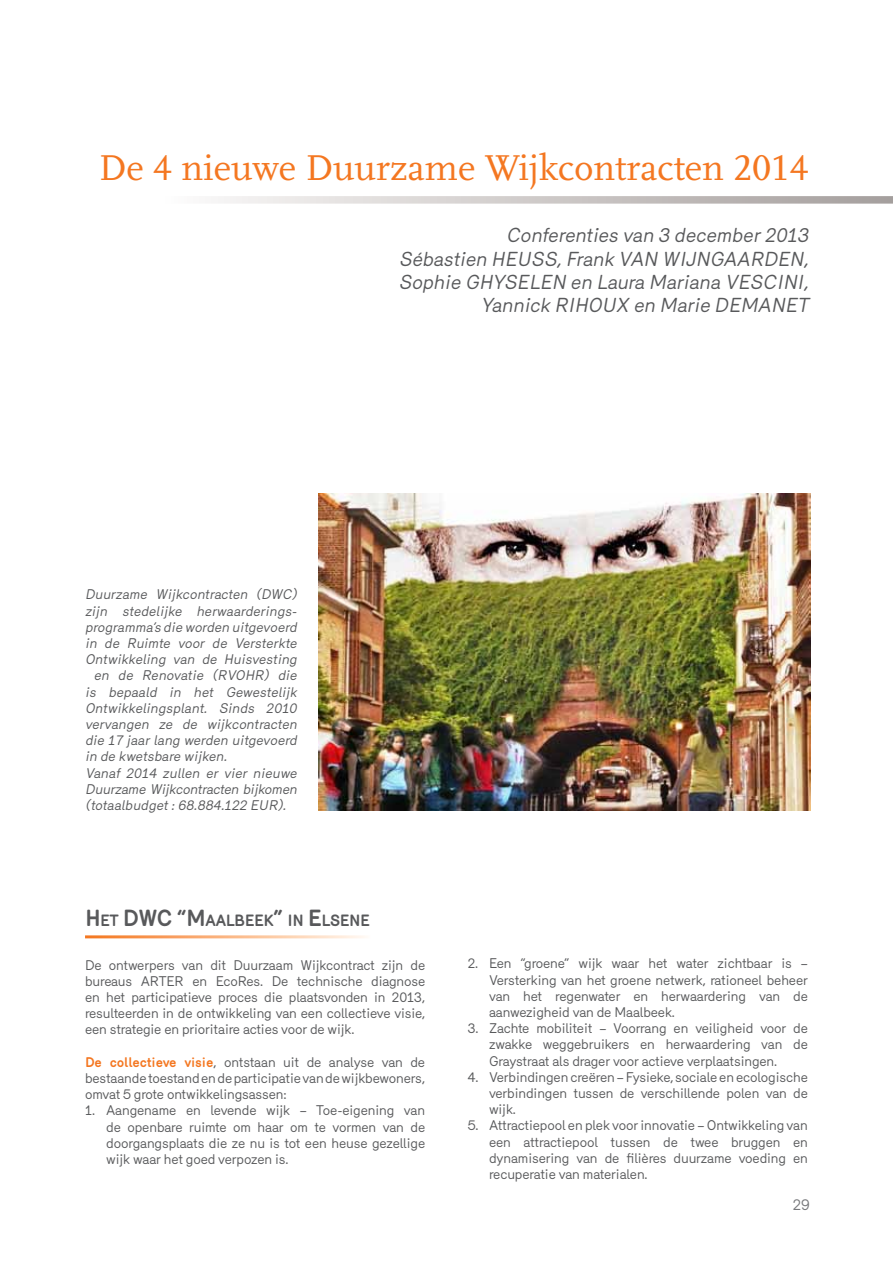
<style>
.page{position:relative;width:893px;height:1263px;background:#fff}
.page>*{position:absolute;margin:0;border:0;box-sizing:border-box;transform-origin:0 0}
.t1{font:37.5px "Scala LF";color:#f47721}
.t2{font:700 22.5px "Mercury";color:#58595b}
.t3{font:italic 19.5px/23.4px "Mercury";color:#58595b;text-align:right}
.t4{font:700 15.75px "Mercury";letter-spacing:-.045em;color:#58595b}
.t5{font:15px "Mercury";color:#77787b}
.t6{font:13.5px/16.2px "Mercury";letter-spacing:-.01em;color:#58595b;text-align:justify}
.t7{font:italic 13.5px "Mercury";color:#58595b}
.s1{font-size:15.75px}
.s2{font-size:22.5px}
.s3{font-weight:700;color:#f47721}
</style>
<div class="page">
<svg style="left:218px;top:196px;width:675px;height:8px;background:#cfcbca"></svg>
<img style="left:318px;top:493px;width:492px;height:317px">
<h1 class="t1" style="left:99px;top:147px;width:711px">De 4 nieuwe Duurzame Wijkcontracten 2014</h1>
<h3 class="t3" style="left:398px;top:223px;width:415px">Conferenties van 3 december2013<br>Sébastien HEUSS,Frank VAN WIJNGAARDEN, Sophie GHYSELEN en Laura Mariana VESCINI, Yannick RIHOUX en Marie DEMANET</h3>
<p class="t7" style="left:85px;top:587px;width:216px">Duurzame Wijkcontracten (DWC)</p>
<p class="t7" style="left:85px;top:603px;width:216px">zijn stedelijke herwaarderings-</p>
<p class="t7" style="left:85px;top:619px;width:216px">programma’s die worden uitgevoerd</p>
<p class="t7" style="left:85px;top:635px;width:216px">in de Ruimte voor de Versterkte</p>
<p class="t7" style="left:85px;top:652px;width:216px">Ontwikkeling van de Huisvesting</p>
<p class="t7" style="left:94px;top:668px;width:207px">en de Renovatie (RVOHR) die</p>
<p class="t7" style="left:85px;top:684px;width:216px">is bepaald in het Gewestelijk</p>
<p class="t7" style="left:85px;top:700px;width:216px">Ontwikkelingsplant. Sinds 2010</p>
<p class="t7" style="left:85px;top:716px;width:216px">vervangen ze de wijkcontracten</p>
<p class="t7" style="left:85px;top:733px;width:216px">die 17 jaar lang werden uitgevoerd</p>
<p class="t7" style="left:85px;top:749px;width:146px">in de kwetsbare wijken.</p>
<p class="t7" style="left:85px;top:765px;width:216px">Vanaf 2014 zullen er vier nieuwe</p>
<p class="t7" style="left:85px;top:781px;width:216px">Duurzame Wijkcontracten bijkomen</p>
<p class="t7" style="left:85px;top:797px;width:205px">(totaalbudget :68.884.122 EUR).</p>
<h2 class="t2" style="left:85px;top:905px;width:55px">H<span class="s1">ET</span>DWC</h2>
<p class="t4" style="left:177px;top:912px;width:195px"><span class="s2">“M</span>AALBEEK<span class="s2">”</span> IN <span class="s2">E</span>LSENE</p>
<p class="t6" style="left:85px;top:956px;width:342px">De ontwerpers van dit Duurzaam Wijkcontract zijn de bureaus ARTER en EcoRes. De technische diagnose en het participatieve proces die plaatsvonden in 2013, resulteerden in de ontwikkeling van een collectieve visie, een strategie en prioritaire acties voor de wijk.</p>
<p class="t6" style="left:85px;top:1054px;width:342px"><span class="s3">De collectieve visie</span>, ontstaan uit de analyse van de bestaande toestand en de participatie van de wijkbewoners, omvat 5 grote ontwikkelingsassen:</p>
<p class="t6" style="left:106px;top:1102px;width:320px;text-indent:-21px">1. Aangename en levende wijk – Toe-eigening van de openbare ruimte om haar om te vormen van de doorgangsplaats die ze nu is tot een heuse gezellige wijk waar het goed verpozen is.</p>
<p class="t6" style="left:489px;top:955px;width:320px;text-indent:-21px">2. Een “groene” wijk waar het water zichtbaar is – Versterking van het groene netwerk, rationeel beheer van het regenwater en herwaardering van de aanwezigheid van de Maalbeek.</p>
<p class="t6" style="left:489px;top:1020px;width:320px;text-indent:-21px">3. Zachte mobiliteit – Voorrang en veiligheid voor de zwakke weggebruikers en herwaardering van de Graystraat als drager voor actieve verplaatsingen.</p>
<p class="t6" style="left:489px;top:1069px;width:320px;text-indent:-21px">4. Verbindingen creëren – Fysieke, sociale en ecologische verbindingen tussen de verschillende polen van de wijk.</p>
<p class="t6" style="left:489px;top:1117px;width:320px;text-indent:-21px">5. Attractiepool en plek voor innovatie – Ontwikkeling van een attractiepool tussen de twee bruggen en dynamisering van de filières duurzame voeding en recuperatie van materialen.</p>
<p class="t5" style="left:793px;top:1196px;width:19px">29</p>
</div>
